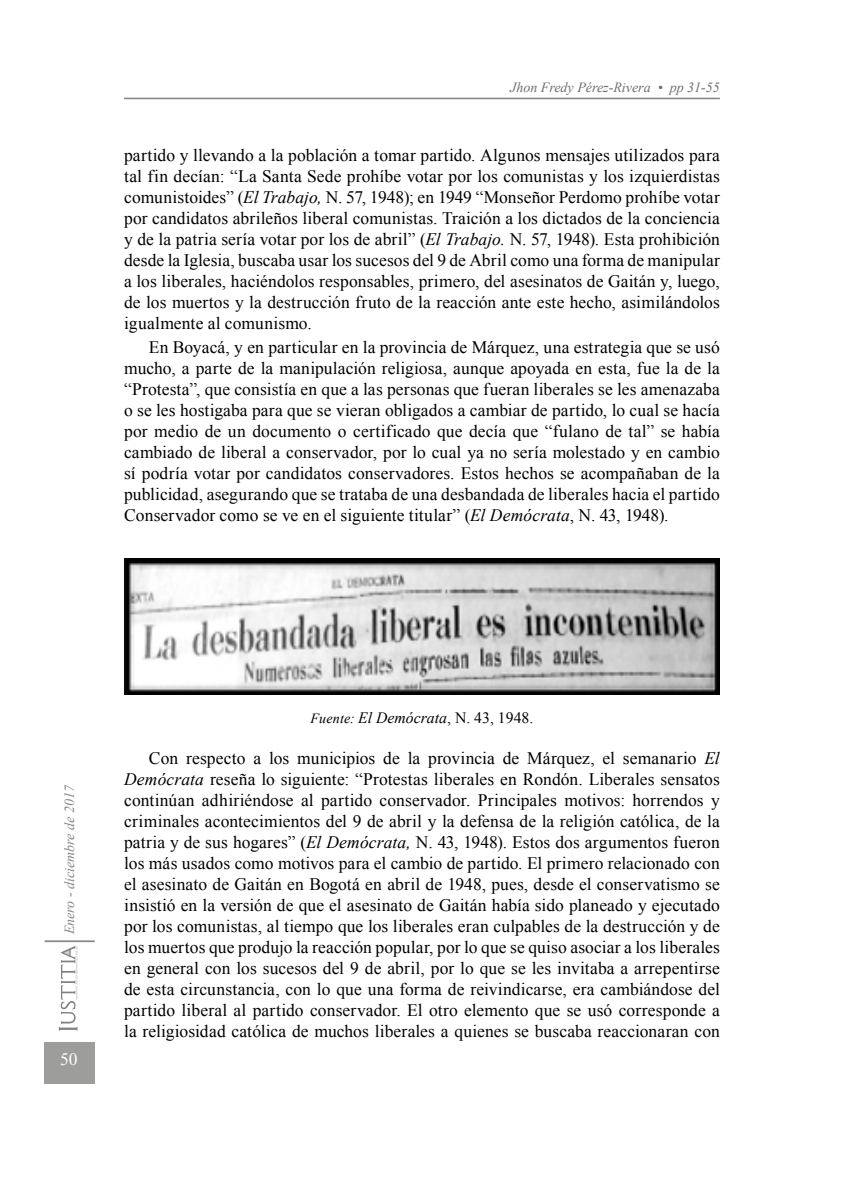
<style>
.page{position:relative;width:844px;height:1191px;background:#fff}
.page>*{position:absolute;margin:0;border:0;box-sizing:border-box;transform-origin:0 0}
.t1{font:17.5px/21px "Times New Roman";letter-spacing:.005em;color:#000;text-align:justify}
.t2{font:17.5px "Times New Roman";color:#fff}
.t3{font:italic 15.75px "Times New Roman";color:#000}
.t4{font:italic 14px "Times New Roman";color:#706f6f}
.t5{font:italic 14px "Times New Roman";color:#878787}
.s1{font-style:italic}
.s2{font-size:14px}
.s3{font-style:normal}
</style>
<div class="page">
<hr style="left:124px;top:98px;width:595px;height:1px;background:#878787">
<div style="left:44px;top:1042px;width:50px;height:42px;background:#9d9d9c"></div>
<svg style="left:59px;top:946px;width:19px;height:84px"></svg>
<hr style="left:45px;top:940px;width:50px;height:2px;background:#878787">
<img style="left:124px;top:558px;width:595px;height:136px">
<p class="t4" style="left:510px;top:78px;width:211px">Jhon Fredy Pérez-Rivera • pp 31-55</p>
<p class="t1" style="left:124px;top:144px;width:597px">partido y llevando a la población a tomar partido. Algunos mensajes utilizados para tal fin decían: “La Santa Sede prohíbe votar por los comunistas y los izquierdistas comunistoides” (<span class="s1">El Trabajo,</span> N. 57, 1948); en 1949 “Monseñor Perdomo prohíbe votar por candidatos abrileños liberal comunistas. Traición a los dictados de la conciencia y de la patria sería votar por los de abril” (<span class="s1">El Trabajo.</span> N. 57, 1948). Esta prohibición desde la Iglesia, buscaba usar los sucesos del 9 de Abril como una forma de manipular a los liberales, haciéndolos responsables, primero, del asesinatos de Gaitán y, luego, de los muertos y la destrucción fruto de la reacción ante este hecho, asimilándolos igualmente al comunismo.</p>
<p class="t1" style="left:124px;top:336px;width:597px;text-indent:25px">En Boyacá, y en particular en la provincia de Márquez, una estrategia que se usó mucho, a parte de la manipulación religiosa, aunque apoyada en esta, fue la de la “Protesta”, que consistía en que a las personas que fueran liberales se les amenazaba o se les hostigaba para que se vieran obligados a cambiar de partido, lo cual se hacía por medio de un documento o certificado que decía que “fulano de tal” se había cambiado de liberal a conservador, por lo cual ya no sería molestado y en cambio sí podría votar por candidatos conservadores. Estos hechos se acompañaban de la publicidad, asegurando que se trataba de una desbandada de liberales hacia el partido Conservador como se ve en el siguiente titular” (<span class="s1">El Demócrata</span>, N. 43, 1948).</p>
<p class="t5" style="left:60px;top:934px;width:151px;rotate:-90deg">Enero - diciembre de 2017</p>
<p class="t2" style="left:60px;top:1047px;width:19px">50</p>
<p class="t3" style="left:310px;top:707px;width:224px"><span class="s2">Fuente:</span> El Demócrata<span class="s3">, N. 43, 1948.</span></p>
<p class="t1" style="left:124px;top:747px;width:597px;text-indent:25px">Con respecto a los municipios de la provincia de Márquez, el semanario <span class="s1">El Demócrata</span> reseña lo siguiente: “Protestas liberales en Rondón. Liberales sensatos continúan adhiriéndose al partido conservador. Principales motivos: horrendos y criminales acontecimientos del 9 de abril y la defensa de la religión católica, de la patria y de sus hogares” (<span class="s1">El Demócrata,</span> N. 43, 1948). Estos dos argumentos fueron los más usados como motivos para el cambio de partido. El primero relacionado con el asesinato de Gaitán en Bogotá en abril de 1948, pues, desde el conservatismo se insistió en la versión de que el asesinato de Gaitán había sido planeado y ejecutado por los comunistas, al tiempo que los liberales eran culpables de la destrucción y de los muertos que produjo la reacción popular, por lo que se quiso asociar a los liberales en general con los sucesos del 9 de abril, por lo que se les invitaba a arrepentirse de esta circunstancia, con lo que una forma de reivindicarse, era cambiándose del partido liberal al partido conservador. El otro elemento que se usó corresponde a la religiosidad católica de muchos liberales a quienes se buscaba reaccionaran con</p>
</div>
